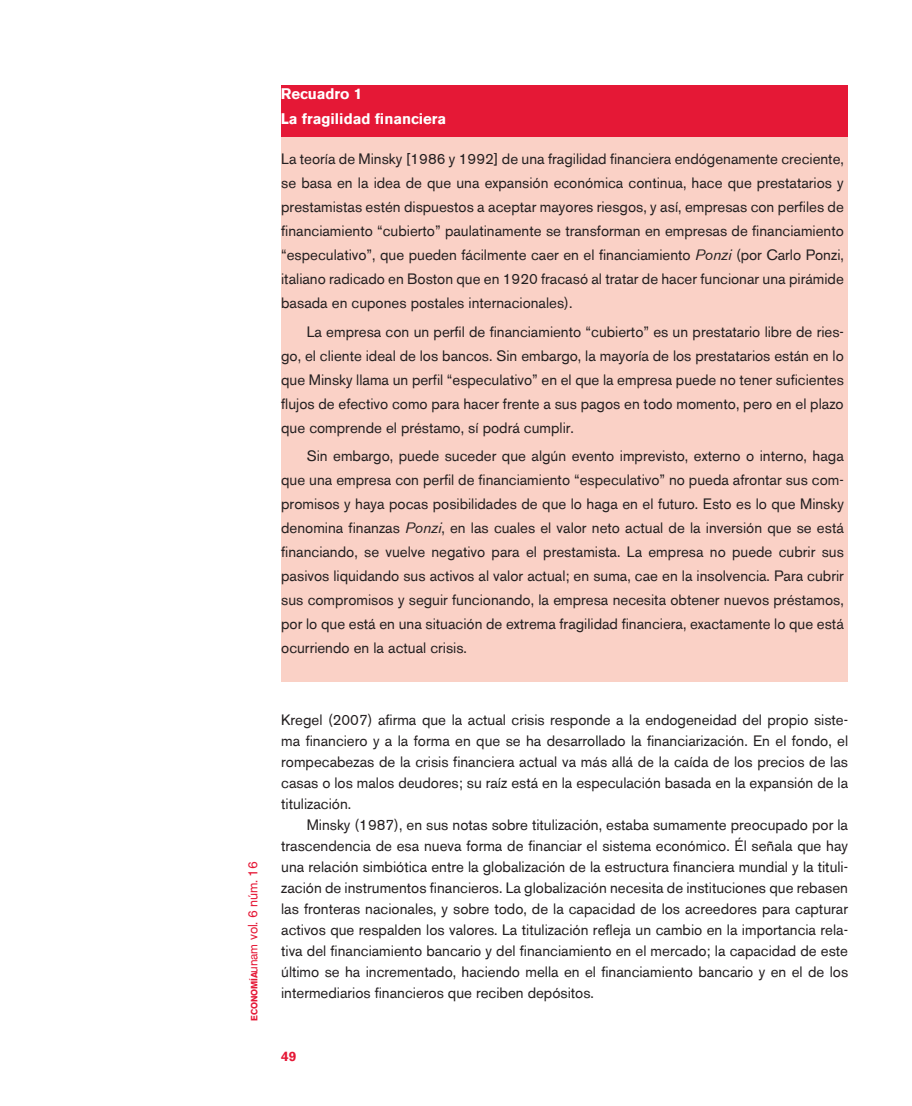
<style>
.page{position:relative;width:912px;height:1106px;background:#fff}
.page>*{position:absolute;margin:0;border:0;box-sizing:border-box;transform-origin:0 0}
.t1{font:15px/24px "Akzidenz Grotesk BE";color:#231f20;text-align:justify}
.t2{font:700 15px "Akzidenz Grotesk BE";color:#fff}
.t3{font:13.5px "Akzidenz Grotesk BE";letter-spacing:-.01em;color:#e51836}
.t4{font:700 13.5px "Akzidenz Grotesk BE";color:#e51836}
.s1{font-style:italic}
.s2{font-weight:700;font-size:8.85px}
.s3{font-size:12.75px}
</style>
<div class="page">
<div style="left:281px;top:123px;width:566px;height:559px;background:#fad1c6"></div>
<div style="left:281px;top:85px;width:566px;height:52px;background:#e51836"></div>
<p class="t2" style="left:281px;top:85px;width:83px">Recuadro 1</p>
<p class="t2" style="left:281px;top:110px;width:167px">La fragilidad financiera</p>
<p class="t1" style="left:281px;top:147px;width:564px">La teoría de Minsky [1986 y 1992] de una fragilidad financiera endógenamente creciente, se basa en la idea de que una expansión económica continua, hace que prestatarios y prestamistas estén dispuestos a aceptar mayores riesgos, y así, empresas con perfiles de financiamiento “cubierto” paulatinamente se transforman en empresas de financiamiento “especulativo”, que pueden fácilmente caer en el financiamiento <span class="s1">Ponzi</span> (por Carlo Ponzi, italiano radicado en Boston que en 1920 fracasó al tratar de hacer funcionar una pirámide basada en cupones postales internacionales).</p>
<p class="t1" style="left:281px;top:319px;width:564px;text-indent:26px">La empresa con un perfil de financiamiento “cubierto” es un prestatario libre de ries&shy;go, el cliente ideal de los bancos. Sin embargo, la mayoría de los prestatarios están en lo que Minsky llama un perfil “especulativo” en el que la empresa puede no tener suficientes flujos de efectivo como para hacer frente a sus pagos en todo momento, pero en el plazo que comprende el préstamo, sí podrá cumplir.</p>
<p class="t1" style="left:281px;top:444px;width:564px;text-indent:26px">Sin embargo, puede suceder que algún evento imprevisto, externo o interno, haga que una empresa con perfil de financiamiento “especulativo” no pueda afrontar sus com&shy;promisos y haya pocas posibilidades de que lo haga en el futuro. Esto es lo que Minsky denomina finanzas <span class="s1">Ponzi</span>, en las cuales el valor neto actual de la inversión que se está financiando, se vuelve negativo para el prestamista. La empresa no puede cubrir sus pasivos liquidando sus activos al valor actual; en suma, cae en la insolvencia. Para cubrir sus compromisos y seguir funcionando, la empresa necesita obtener nuevos préstamos, por lo que está en una situación de extrema fragilidad financiera, exactamente lo que está ocurriendo en la actual crisis.</p>
<p class="t3" style="left:245px;top:1020px;width:161px;rotate:-90deg"><span class="s2">economía</span><span class="s3">unam</span> vol. 6 núm. 16</p>
<p class="t1" style="left:281px;top:709px;width:568px;line-height:21px">Kregel (2007) afirma que la actual crisis responde a la endogeneidad del propio siste&shy;ma financiero y a la forma en que se ha desarrollado la financiarización. En el fondo, el rompecabezas de la crisis financiera actual va más allá de la caída de los precios de las casas o los malos deudores; su raíz está en la especulación basada en la expansión de la titulización.</p>
<p class="t1" style="left:281px;top:814px;width:568px;line-height:21px;text-indent:26px">Minsky (1987), en sus notas sobre titulización, estaba sumamente preocupado por la trascendencia de esa nueva forma de financiar el sistema económico. Él señala que hay una relación simbiótica entre la globalización de la estructura financiera mundial y la tituli&shy;zación de instrumentos financieros. La globalización necesita de instituciones que rebasen las fronteras nacionales, y sobre todo, de la capacidad de los acreedores para capturar activos que respalden los valores. La titulización refleja un cambio en la importancia rela&shy;tiva del financiamiento bancario y del financiamiento en el mercado; la capacidad de este último se ha incrementado, haciendo mella en el financiamiento bancario y en el de los intermediarios financieros que reciben depósitos.</p>
<p class="t4" style="left:281px;top:1048px;width:17px">49</p>
</div>
